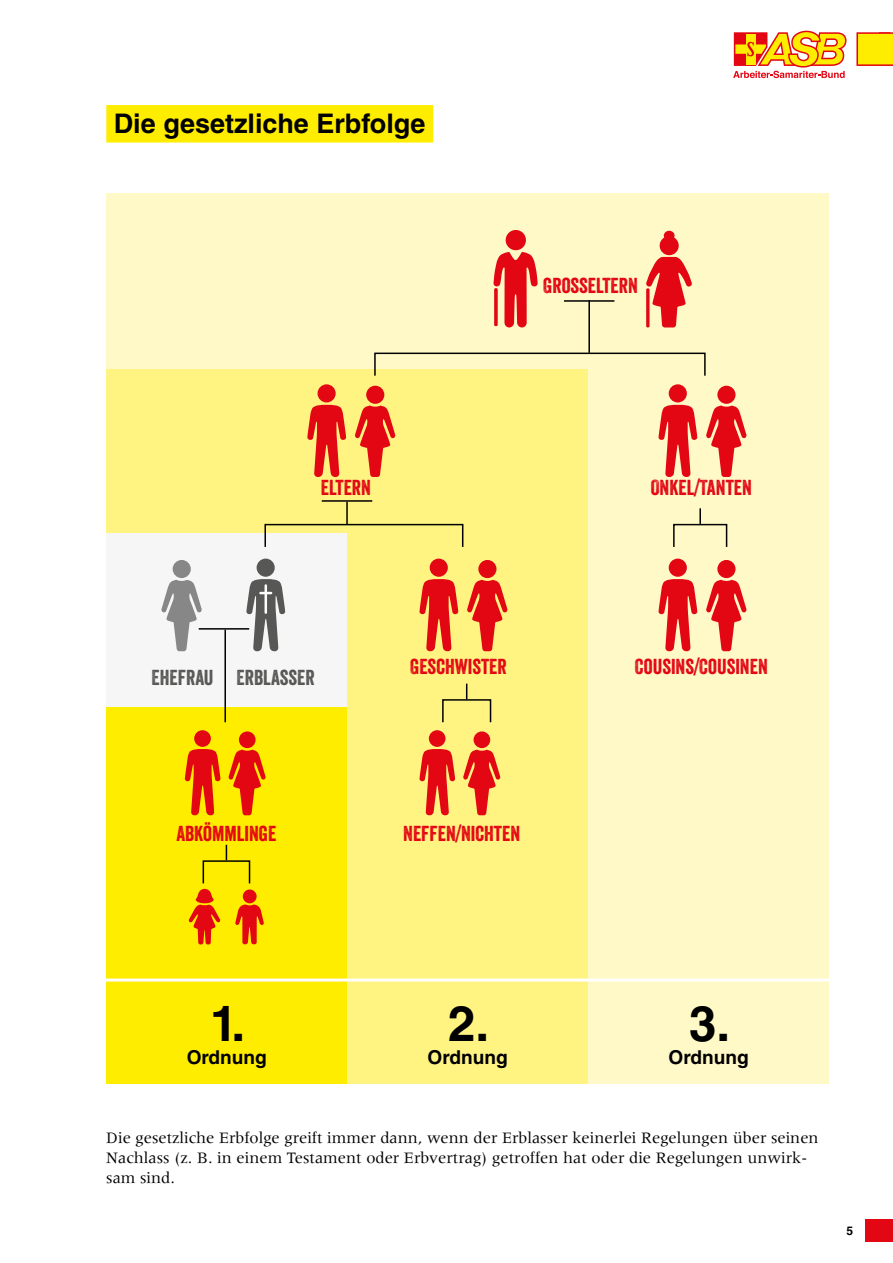
<style>
.page{position:relative;width:893px;height:1263px;background:#fff}
.page>*{position:absolute;margin:0;border:0;box-sizing:border-box;transform-origin:0 0}
.t1{font:700 49.35px "Helvetica LT Std";color:#000}
.t2{font:700 27px "Helvetica LT Std";color:#000}
.t3{font:21px "Veneer";color:#e30613}
.t4{font:21px "Veneer";color:#575756}
.t5{font:700 19.05px "Helvetica LT Std";color:#000}
.t6{font:16.5px/19.8px "Meridien LT Std";color:#000}
.t7{font:700 12px "Helvetica LT Std";color:#000}
</style>
<div class="page">
<svg style="left:733px;top:31px;width:113px;height:47px"></svg>
<svg style="left:856px;top:32px;width:37px;height:34px"></svg>
<div style="left:865px;top:1220px;width:28px;height:22px;background:#e30613"></div>
<div style="left:106px;top:105px;width:327px;height:38px;background:#ffed00"></div>
<div style="left:106px;top:193px;width:723px;height:891px;background:#fff9c7"></div>
<div style="left:106px;top:370px;width:482px;height:714px;background:#fff482"></div>
<div style="left:106px;top:706px;width:241px;height:378px;background:#ffed00"></div>
<div style="left:106px;top:533px;width:241px;height:173px;background:#f6f6f6"></div>
<svg style="left:467px;top:580px;width:41px;height:71px"></svg>
<div style="left:478px;top:560px;width:18px;height:18px;background:#e30613;border-radius:50%"></div>
<svg style="left:419px;top:579px;width:39px;height:72px"></svg>
<div style="left:430px;top:559px;width:18px;height:18px;background:#e30613;border-radius:50%"></div>
<svg style="left:706px;top:580px;width:41px;height:71px"></svg>
<div style="left:717px;top:560px;width:18px;height:18px;background:#e30613;border-radius:50%"></div>
<svg style="left:658px;top:579px;width:39px;height:72px"></svg>
<div style="left:669px;top:559px;width:18px;height:18px;background:#e30613;border-radius:50%"></div>
<svg style="left:706px;top:405px;width:41px;height:72px"></svg>
<div style="left:717px;top:386px;width:18px;height:18px;background:#e30613;border-radius:50%"></div>
<svg style="left:658px;top:405px;width:39px;height:72px"></svg>
<div style="left:669px;top:384px;width:18px;height:18px;background:#e30613;border-radius:50%"></div>
<svg style="left:355px;top:405px;width:41px;height:72px"></svg>
<div style="left:366px;top:386px;width:18px;height:18px;background:#e30613;border-radius:50%"></div>
<svg style="left:307px;top:405px;width:39px;height:72px"></svg>
<div style="left:318px;top:384px;width:18px;height:18px;background:#e30613;border-radius:50%"></div>
<svg style="left:463px;top:750px;width:37px;height:65px"></svg>
<div style="left:474px;top:731px;width:16px;height:17px;background:#e30613;border-radius:50%"></div>
<svg style="left:419px;top:749px;width:36px;height:66px"></svg>
<div style="left:429px;top:730px;width:16px;height:17px;background:#e30613;border-radius:50%"></div>
<svg style="left:228px;top:750px;width:38px;height:65px"></svg>
<div style="left:239px;top:731px;width:17px;height:17px;background:#e30613;border-radius:50%"></div>
<svg style="left:185px;top:749px;width:36px;height:66px"></svg>
<div style="left:194px;top:730px;width:17px;height:17px;background:#e30613;border-radius:50%"></div>
<svg style="left:189px;top:889px;width:31px;height:55px"></svg>
<svg style="left:235px;top:904px;width:29px;height:40px"></svg>
<div style="left:243px;top:889px;width:14px;height:14px;background:#e30613;border-radius:50%"></div>
<svg style="left:493px;top:252px;width:45px;height:75px"></svg>
<div style="left:506px;top:230px;width:20px;height:20px;background:#e30613;border-radius:50%"></div>
<svg style="left:646px;top:231px;width:46px;height:96px"></svg>
<hr style="left:82px;top:978px;width:760px;height:3px;background:#fff">
<hr style="left:346px;top:502px;width:2px;height:22px;background:#000">
<hr style="left:322px;top:500px;width:50px;height:2px;background:#000">
<div style="left:264px;top:524px;width:199px;height:24px;border:2px solid #000"></div>
<hr style="left:588px;top:300px;width:2px;height:53px;background:#000">
<hr style="left:564px;top:300px;width:50px;height:2px;background:#000">
<div style="left:374px;top:353px;width:332px;height:23px;border:2px solid #000"></div>
<svg style="left:226px;top:845px;width:1px;height:15px"></svg>
<div style="left:203px;top:860px;width:47px;height:24px;border:2px solid #000"></div>
<svg style="left:466px;top:684px;width:1px;height:15px"></svg>
<div style="left:442px;top:699px;width:49px;height:24px;border:2px solid #000"></div>
<svg style="left:699px;top:508px;width:2px;height:16px"></svg>
<div style="left:673px;top:524px;width:54px;height:24px;border:2px solid #000"></div>
<svg style="left:161px;top:580px;width:41px;height:71px"></svg>
<div style="left:173px;top:560px;width:18px;height:18px;background:#878787;border-radius:50%"></div>
<div style="left:257px;top:559px;width:18px;height:18px;background:#575756;border-radius:50%"></div>
<svg style="left:246px;top:579px;width:39px;height:72px"></svg>
<hr style="left:224px;top:630px;width:2px;height:92px;background:#000">
<hr style="left:199px;top:628px;width:50px;height:2px;background:#000">
<h2 class="t2" style="left:114px;top:107px;width:313px">Die gesetzliche Erbfolge</h2>
<p class="t3" style="left:543px;top:272px;width:96px">GROSSELTERN</p>
<p class="t3" style="left:321px;top:475px;width:52px">ELTERN</p>
<p class="t3" style="left:651px;top:475px;width:103px">ONKEL/TANTEN</p>
<p class="t4" style="left:152px;top:664px;width:165px">EHEFRAU ERBLASSER</p>
<p class="t3" style="left:410px;top:654px;width:98px">GESCHWISTER</p>
<p class="t3" style="left:635px;top:654px;width:134px">COUSINS/COUSINEN</p>
<p class="t3" style="left:176px;top:821px;width:102px">ABKÖMMLINGE</p>
<p class="t3" style="left:403px;top:821px;width:119px">NEFFEN/NICHTEN</p>
<h1 class="t1" style="left:210px;top:993px;width:36px">1.</h1>
<p class="t5" style="left:187px;top:1045px;width:82px">Ordnung</p>
<h1 class="t1" style="left:448px;top:993px;width:43px">2.</h1>
<p class="t5" style="left:428px;top:1045px;width:82px">Ordnung</p>
<h1 class="t1" style="left:689px;top:993px;width:43px">3.</h1>
<p class="t5" style="left:669px;top:1045px;width:82px">Ordnung</p>
<p class="t6" style="left:106px;top:1128px;width:714px">Die gesetzliche Erbfolge greift immer dann, wenn der Erblasser keinerlei Regelungen über seinen<br>Nachlass (z. B. in einem Testament oder Erbvertrag) getroffen hat oder die Regelungen unwirk&shy;sam sind.</p>
<p class="t7" style="left:847px;top:1224px;width:8px">5</p>
</div>
